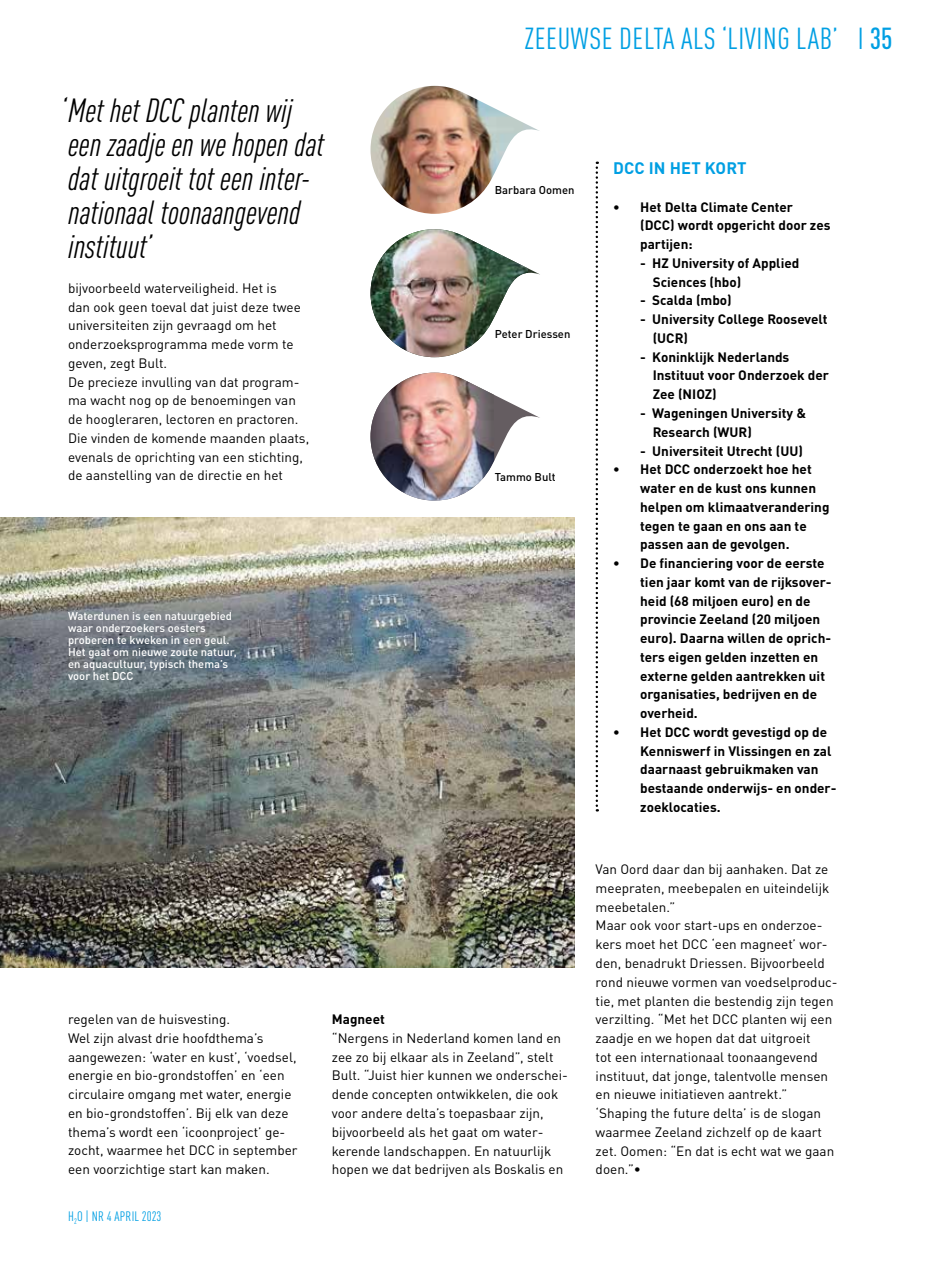
<style>
.page{position:relative;width:936px;height:1263px;background:#fff}
.page>*{position:absolute;margin:0;border:0;box-sizing:border-box;transform-origin:0 0}
.t1{font:italic condensed 33px/33.9px "DIN Pro";color:#000}
.t2{font:condensed 30px "DIN Pro";letter-spacing:.02em;color:#009fe3}
.t3{font:700 16.5px "DIN Pro";letter-spacing:.01em;color:#009fe3}
.t4{font:13.5px/18.8px "DIN Pro";color:#000}
.t5{font:700 13.5px/18.8px "DIN Pro";color:#000}
.t6{font:condensed 13.5px "DIN Pro";letter-spacing:.02em;color:#009fe3}
.t7{font:500 11.25px/12px "DIN Pro";color:#fff}
.t8{font:500 11.25px "DIN Pro";color:#000}
.s1{font-weight:500}
</style>
<div class="page">
<img style="left:0;top:518px;width:574px;height:450px">
<svg style="left:595px;top:162px;width:3px;height:649px"></svg>
<img style="left:370px;top:86px;width:169px;height:128px">
<img style="left:370px;top:229px;width:158px;height:128px">
<svg style="left:494px;top:395px;width:46px;height:66px"></svg>
<img style="left:370px;top:373px;width:124px;height:128px">
<h1 class="t1" style="left:60px;top:91px;width:266px">‘Met het DCC planten wij een zaadje en we hopen dat dat uitgroeit tot een inter&shy;nationaal toonaangevend instituut’</h1>
<p class="t4" style="left:68px;top:277px;width:243px">bijvoorbeeld waterveiligheid. Het is<br>dan ook geen toeval dat juist deze twee universiteiten zijn gevraagd om het onderzoeksprogramma mede vorm te geven, zegt Bult.<br>De precieze invulling van dat program&shy;ma wacht nog op de benoemingen van de hoogleraren, lectoren en practoren.<br>Die vinden de komende maanden plaats, evenals de oprichting van een stichting, de aanstelling van de directie en het</p>
<p class="t7" style="left:68px;top:609px;width:170px">Waterdunen is een natuurgebied waar onderzoekers oesters proberen te kweken in een geul.<br>Het gaat om nieuwe zoute natuur, en aquacultuur, typisch thema’s voor het DCC</p>
<h2 class="t2" style="left:524px;top:17px;width:370px">ZEEUWSE DELTA ALS ‘LIVING LAB’ I <span class="s1">35</span></h2>
<p class="t8" style="left:494px;top:181px;width:81px">Barbara Oomen</p>
<p class="t8" style="left:494px;top:325px;width:77px">Peter Driessen</p>
<p class="t8" style="left:494px;top:468px;width:63px">Tammo Bult</p>
<p class="t3" style="left:613px;top:154px;width:135px">DCC IN HET KORT</p>
<p class="t5" style="left:640px;top:196px;width:192px;text-indent:-27px">• Het Delta Climate Center (DCC) wordt opgericht door zes partijen:</p>
<p class="t5" style="left:652px;top:252px;width:148px;text-indent:-13px">- HZ University of Applied<br>Sciences (hbo)</p>
<p class="t5" style="left:640px;top:290px;width:93px">- Scalda (mbo)</p>
<p class="t5" style="left:652px;top:308px;width:176px;text-indent:-13px">- University College Roosevelt (UCR)</p>
<p class="t5" style="left:652px;top:346px;width:178px;text-indent:-13px">- Koninklijk Nederlands<br>Instituut voor Onderzoek der<br>Zee (NIOZ)</p>
<p class="t5" style="left:652px;top:402px;width:155px;text-indent:-13px">- Wageningen University &amp;<br>Research (WUR)</p>
<p class="t5" style="left:640px;top:440px;width:164px">- Universiteit Utrecht (UU)</p>
<p class="t5" style="left:640px;top:458px;width:191px;text-indent:-27px">• Het DCC onderzoekt hoe het water en de kust ons kunnen helpen om klimaatverandering tegen te gaan en ons aan te passen aan de gevolgen.</p>
<p class="t5" style="left:640px;top:552px;width:193px;text-indent:-27px">• De financiering voor de eerste tien jaar komt van de rijksover&shy;heid (68 miljoen euro) en de provincie Zeeland (20 miljoen euro). Daarna willen de oprich&shy;ters eigen gelden inzetten en externe gelden aantrekken uit organisaties, bedrijven en de overheid.</p>
<p class="t5" style="left:640px;top:721px;width:198px;text-indent:-27px">• Het DCC wordt gevestigd op de<br>Kenniswerf in Vlissingen en zal daarnaast gebruikmaken van bestaande onderwijs- en onder&shy;zoeklocaties.</p>
<p class="t4" style="left:68px;top:1009px;width:231px">regelen van de huisvesting.<br>Wel zijn alvast drie hoofdthema’s aangewezen: ‘water en kust’, ‘voedsel, energie en bio-grondstoffen’ en ‘een circulaire omgang met water, energie en bio-grondstoffen’. Bij elk van deze thema’s wordt een ‘icoonproject’ ge&shy;zocht, waarmee het DCC in september een voorzichtige start kan maken.</p>
<p class="t5" style="left:332px;top:1008px;width:54px">Magneet</p>
<p class="t4" style="left:332px;top:1027px;width:237px">“Nergens in Nederland komen land en zee zo bij elkaar als in Zeeland”, stelt Bult. “Juist hier kunnen we onderschei&shy;dende concepten ontwikkelen, die ook voor andere delta’s toepasbaar zijn, bijvoorbeeld als het gaat om water&shy;kerende landschappen. En natuurlijk hopen we dat bedrijven als Boskalis en</p>
<p class="t6" style="left:68px;top:1207px;width:95px">H<sub>2</sub>O | NR 4 APRIL 2023</p>
<p class="t4" style="left:595px;top:859px;width:243px">Van Oord daar dan bij aanhaken. Dat ze meepraten, meebepalen en uiteindelijk meebetalen.”<br>Maar ook voor start-ups en onderzoe&shy;kers moet het DCC ‘een magneet’ wor&shy;den, benadrukt Driessen. Bijvoorbeeld rond nieuwe vormen van voedselproduc&shy;tie, met planten die bestendig zijn tegen verzilting. “Met het DCC planten wij een zaadje en we hopen dat dat uitgroeit<br>tot een internationaal toonaangevend instituut, dat jonge, talentvolle mensen en nieuwe initiatieven aantrekt.” ‘Shaping the future delta’ is de slogan waarmee Zeeland zichzelf op de kaart zet. Oomen: “En dat is echt wat we gaan doen.”•</p>
</div>
